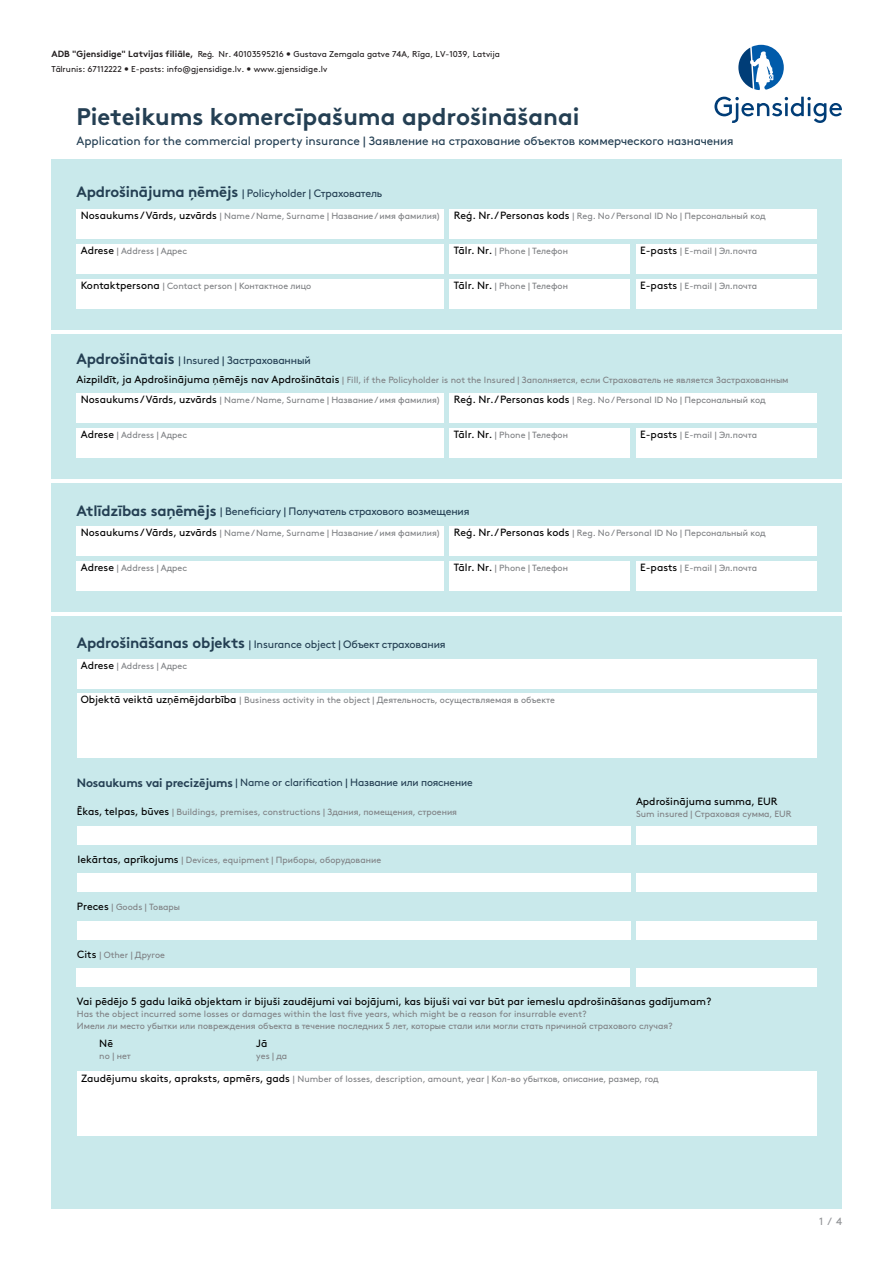
<style>
.page{position:relative;width:893px;height:1263px;background:#fff}
.page>*{position:absolute;margin:0;border:0;box-sizing:border-box;transform-origin:0 0}
.t1{font:700 24px "Gjen Brown OT";color:#243f53}
.t2{font:12px "Gjen Brown OT";letter-spacing:-.005em;color:#243f53}
.t3{font:10.8px "Gjen Brown OT";letter-spacing:-.015em;color:#243f53}
.t4{font:10.5px "Gjen Brown OT";color:#000}
.t5{font:10.5px "Gjen Brown OT";letter-spacing:-.015em;color:#243f53}
.t6{font:10.5px "Gjen Brown OT";color:#939598}
.t7{font:9px/12px "Gjen Brown OT";color:#808285}
.t8{font:8.55px/15.3px "Gjen Brown OT";color:#231f20}
.s1{font-weight:700;font-size:9px}
.s2{font-weight:700;font-size:15px}
.s3{font-size:10.5px;color:#000}
.s4{font-weight:700;font-size:12px}
</style>
<div class="page">
<div style="left:51px;top:159px;width:791px;height:1050px;background:#c9e9eb"></div>
<svg style="left:714px;top:97px;width:128px;height:26px"></svg>
<svg style="left:738px;top:45px;width:46px;height:45px"></svg>
<hr style="left:0;top:330px;width:893px;height:3px;background:#fff">
<div style="left:77px;top:279px;width:367px;height:30px;background:#fff"></div>
<div style="left:77px;top:244px;width:367px;height:29px;background:#fff"></div>
<div style="left:77px;top:209px;width:367px;height:29px;background:#fff"></div>
<div style="left:450px;top:244px;width:180px;height:29px;background:#fff"></div>
<div style="left:450px;top:209px;width:367px;height:29px;background:#fff"></div>
<div style="left:636px;top:244px;width:180px;height:29px;background:#fff"></div>
<div style="left:450px;top:279px;width:180px;height:30px;background:#fff"></div>
<div style="left:636px;top:279px;width:180px;height:30px;background:#fff"></div>
<div style="left:77px;top:428px;width:367px;height:30px;background:#fff"></div>
<div style="left:77px;top:393px;width:367px;height:30px;background:#fff"></div>
<div style="left:450px;top:428px;width:180px;height:30px;background:#fff"></div>
<div style="left:450px;top:393px;width:367px;height:30px;background:#fff"></div>
<div style="left:636px;top:428px;width:180px;height:30px;background:#fff"></div>
<div style="left:77px;top:561px;width:367px;height:30px;background:#fff"></div>
<div style="left:77px;top:526px;width:367px;height:30px;background:#fff"></div>
<div style="left:450px;top:561px;width:180px;height:30px;background:#fff"></div>
<div style="left:450px;top:526px;width:367px;height:30px;background:#fff"></div>
<div style="left:636px;top:561px;width:180px;height:30px;background:#fff"></div>
<hr style="left:0;top:479px;width:893px;height:4px;background:#fff">
<div style="left:77px;top:659px;width:739px;height:29px;background:#fff"></div>
<hr style="left:0;top:612px;width:893px;height:3px;background:#fff">
<div style="left:77px;top:693px;width:739px;height:64px;background:#fff"></div>
<div style="left:77px;top:826px;width:553px;height:18px;background:#fff"></div>
<div style="left:636px;top:826px;width:180px;height:18px;background:#fff"></div>
<div style="left:77px;top:873px;width:553px;height:19px;background:#fff"></div>
<div style="left:636px;top:873px;width:180px;height:19px;background:#fff"></div>
<div style="left:77px;top:921px;width:553px;height:18px;background:#fff"></div>
<div style="left:636px;top:921px;width:181px;height:18px;background:#fff"></div>
<div style="left:77px;top:968px;width:553px;height:19px;background:#fff"></div>
<div style="left:636px;top:968px;width:180px;height:19px;background:#fff"></div>
<div style="left:77px;top:1072px;width:740px;height:64px;background:#fff"></div>
<p class="t8" style="left:51px;top:46px;width:450px"><span class="s1">ADB "Gjensidige" Latvijas filiāle,</span> Reģ. Nr. 40103595216 • Gustava Zemgala gatve 74A, Rīga, LV-1039, Latvija<br>Tālrunis: 67112222 • E-pasts: info@gjensidige.lv. • www.gjensidige.lv</p>
<h1 class="t1" style="left:77px;top:97px;width:505px">Pieteikums komercīpašuma apdrošināšanai</h1>
<h2 class="t2" style="left:77px;top:131px;width:658px">Application for the commercial property insurance | Заявление на страхование объектов коммерческого назначения</h2>
<p class="t3" style="left:77px;top:185px;width:307px"><span class="s2">Apdrošinājuma ņēmējs</span> | Policyholder | Страхователь</p>
<p class="t7" style="left:81px;top:209px;width:361px"><span class="s3">Nosaukums / Vārds, uzvārds</span> | Name / Name, Surname | Название / имя фамилия)</p>
<p class="t7" style="left:81px;top:244px;width:108px"><span class="s3">Adrese</span> | Address | Адрес</p>
<p class="t7" style="left:81px;top:279px;width:232px"><span class="s3">Kontaktpersona</span> | Contact person | Контактное лицо</p>
<p class="t7" style="left:454px;top:209px;width:313px"><span class="s3">Reģ. Nr. / Personas kods</span> | Reg. No / Personal ID No | Персональный код</p>
<p class="t7" style="left:640px;top:244px;width:118px"><span class="s3">E-pasts</span> | E-mail | Эл.почта</p>
<p class="t7" style="left:454px;top:279px;width:116px"><span class="s3">Tālr. Nr.</span> | Phone | Телефон</p>
<p class="t7" style="left:640px;top:279px;width:118px"><span class="s3">E-pasts</span> | E-mail | Эл.почта</p>
<p class="t7" style="left:454px;top:244px;width:116px"><span class="s3">Tālr. Nr.</span> | Phone | Телефон</p>
<p class="t3" style="left:77px;top:352px;width:236px"><span class="s2">Apdrošinātais</span> | Insured | Застрахованный</p>
<p class="t7" style="left:77px;top:373px;width:713px"><span class="s3">Aizpildīt, ja Apdrošinājuma ņēmējs nav Apdrošinātais</span> | Fill, if the Policyholder is not the Insured | Заполняется, если Страхователь не является Застрахованным</p>
<p class="t7" style="left:81px;top:393px;width:361px"><span class="s3">Nosaukums / Vārds, uzvārds</span> | Name / Name, Surname | Название / имя фамилия)</p>
<p class="t7" style="left:81px;top:429px;width:108px"><span class="s3">Adrese</span> | Address | Адрес</p>
<p class="t7" style="left:454px;top:393px;width:313px"><span class="s3">Reģ. Nr. / Personas kods</span> | Reg. No / Personal ID No | Персональный код</p>
<p class="t7" style="left:640px;top:429px;width:118px"><span class="s3">E-pasts</span> | E-mail | Эл.почта</p>
<p class="t7" style="left:454px;top:429px;width:116px"><span class="s3">Tālr. Nr.</span> | Phone | Телефон</p>
<p class="t3" style="left:77px;top:503px;width:394px"><span class="s2">Atlīdzības saņēmējs</span> | Beneficiary | Получатель страхового возмещения</p>
<p class="t7" style="left:81px;top:526px;width:361px"><span class="s3">Nosaukums / Vārds, uzvārds</span> | Name / Name, Surname | Название / имя фамилия)</p>
<p class="t7" style="left:81px;top:561px;width:108px"><span class="s3">Adrese</span> | Address | Адрес</p>
<p class="t7" style="left:454px;top:526px;width:313px"><span class="s3">Reģ. Nr. / Personas kods</span> | Reg. No / Personal ID No | Персональный код</p>
<p class="t7" style="left:640px;top:561px;width:118px"><span class="s3">E-pasts</span> | E-mail | Эл.почта</p>
<p class="t7" style="left:454px;top:561px;width:116px"><span class="s3">Tālr. Nr.</span> | Phone | Телефон</p>
<p class="t3" style="left:77px;top:636px;width:370px"><span class="s2">Apdrošināšanas objekts</span> | Insurance object | Объект страхования</p>
<p class="t7" style="left:81px;top:659px;width:108px"><span class="s3">Adrese</span> | Address | Адрес</p>
<p class="t7" style="left:81px;top:693px;width:476px"><span class="s3">Objektā veiktā uzņēmējdarbība</span> | Business activity in the object | Деятельность, осуществляемая в объекте</p>
<p class="t5" style="left:77px;top:774px;width:397px"><span class="s4">Nosaukums vai precizējums</span> | Name or clarification | Название или пояснение</p>
<p class="t7" style="left:77px;top:805px;width:382px"><span class="s3">Ēkas, telpas, būves</span> | Buildings, premises, constructions | Здания, помещения, строения</p>
<p class="t7" style="left:78px;top:853px;width:305px"><span class="s3">Iekārtas, aprīkojums</span> | Devices, equipment | Приборы, оборудование</p>
<p class="t7" style="left:77px;top:900px;width:105px"><span class="s3">Preces</span> | Goods | Товары</p>
<p class="t7" style="left:77px;top:948px;width:89px"><span class="s3">Cits</span> | Other | Другое</p>
<p class="t4" style="left:636px;top:794px;width:143px">Apdrošinājuma summa, EUR</p>
<p class="t7" style="left:636px;top:807px;width:157px">Sum insured | Страховая сумма, EUR</p>
<p class="t4" style="left:77px;top:994px;width:636px">Vai pēdējo 5 gadu laikā objektam ir bijuši zaudējumi vai bojājumi, kas bijuši vai var būt par iemeslu apdrošināšanas gadījumam?</p>
<p class="t7" style="left:77px;top:1007px;width:597px">Has the object incurred some losses or damages within the last five years, which might be a reason for insurrable event?<br>Имели ли место убытки или повреждения объекта в течение последних 5 лет, которые стали или могли стать причиной страхового случая?</p>
<p class="t4" style="left:99px;top:1035px;width:15px">Nē</p>
<p class="t7" style="left:99px;top:1049px;width:33px">no | нет</p>
<p class="t4" style="left:256px;top:1035px;width:13px">Jā</p>
<p class="t7" style="left:256px;top:1049px;width:32px">yes | да</p>
<p class="t7" style="left:81px;top:1072px;width:579px"><span class="s3">Zaudējumu skaits, apraksts, apmērs, gads</span> | Number of losses, description, amount, year | Кол-во убытков, описание, размер, год</p>
<p class="t6" style="left:819px;top:1213px;width:24px">1 / 4</p>
</div>
